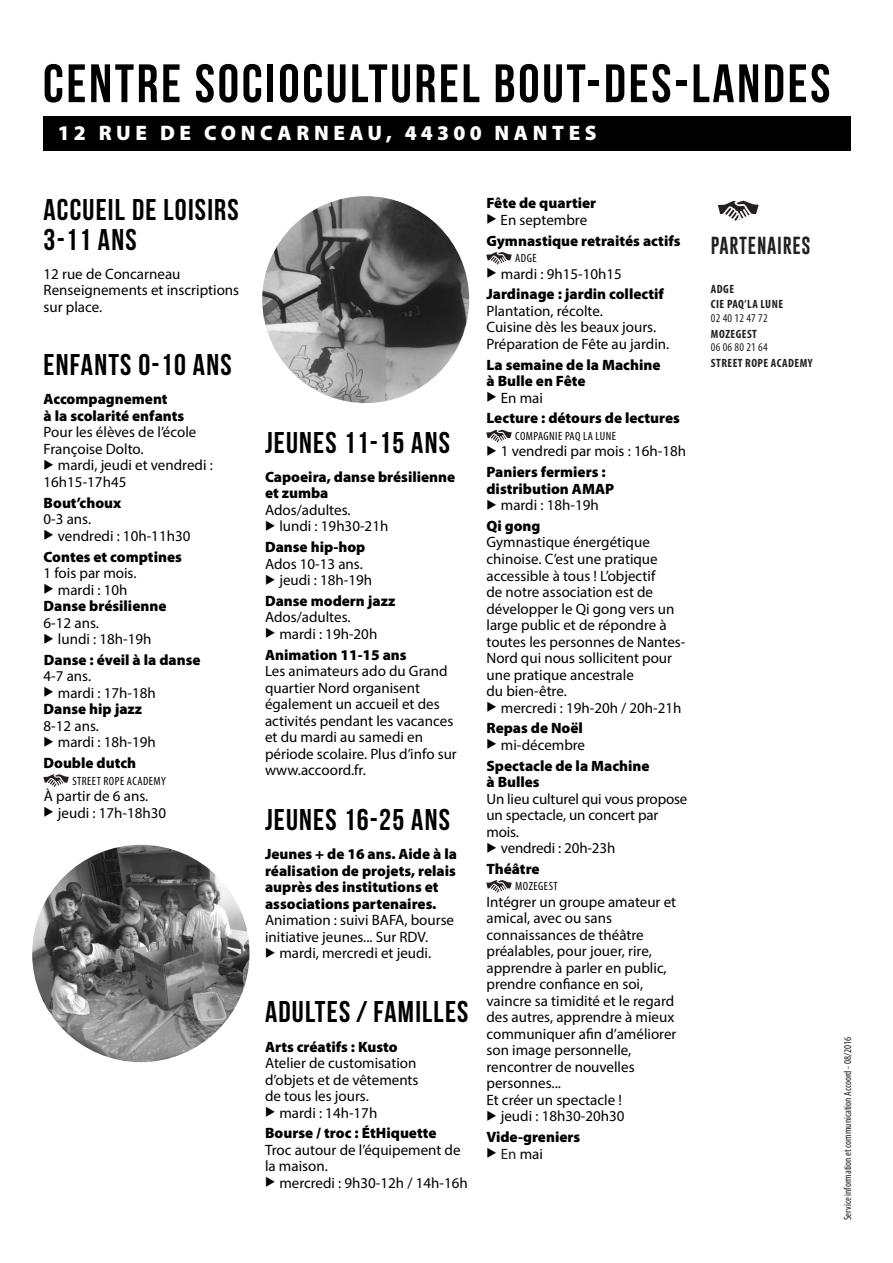
<style>
.page{position:relative;width:893px;height:1263px;background:#fff}
.page>*{position:absolute;margin:0;border:0;box-sizing:border-box;transform-origin:0 0}
.t1{font:54px "Bebas Neue";letter-spacing:.05em;color:#000001}
.t2{font:30px/30px "Bebas Neue";letter-spacing:.04em;color:#000001}
._2-BandeInfosBlanc_B{font:900 21px "Myriad Pro";letter-spacing:.22em;color:#fff}
.t3{font:18px "Gobold";letter-spacing:.04em;color:#231f20}
.Colonne_texte{font:15px/16.5px "Myriad Pro";color:#000001}
.Colonne_texte-2{font:900 15px/16.5px "Myriad Pro";color:#000001}
.Colonne_texte-3{font:condensed 12px "Myriad Pro";letter-spacing:.04em;color:#000001}
.t4{font:700 condensed 12px/13.5px "Myriad Pro";letter-spacing:.04em;color:#231f20}
.t5{font:condensed 12px/13.5px "Myriad Pro";letter-spacing:.02em;color:#231f20}
.t6{font:condensed 10.5px "Myriad Pro";color:#231f20}
.s1{font-weight:900}
.s2{font-weight:400}
.s3{color:#231f20}
.s4{font-weight:700}
</style>
<div class="page">
<svg style="left:44px;top:774px;width:25px;height:13px"></svg>
<svg style="left:486px;top:252px;width:26px;height:13px"></svg>
<svg style="left:486px;top:429px;width:26px;height:14px"></svg>
<svg style="left:486px;top:880px;width:26px;height:13px"></svg>
<svg style="left:717px;top:200px;width:42px;height:21px"></svg>
<div style="left:44px;top:116px;width:807px;height:35px;background:#000"></div>
<img style="left:262px;top:196px;width:207px;height:207px;border-radius:103px">
<img style="left:32px;top:845px;width:217px;height:217px;border-radius:109px">
<p class="t1" style="left:43px;top:54px;width:789px">CENTRE SOCIOCULTUREL BOUT-DES-LANDES</p>
<p class="_2-BandeInfosBlanc_B" style="left:58px;top:119px;width:540px">12 RUE DE CONCARNEAU, 44300 NANTES</p>
<p class="t2" style="left:44px;top:194px;width:197px">ACCUEIL DE LOISIRS<br>3-11 ANS</p>
<p class="Colonne_texte" style="left:44px;top:265px;width:197px">12 rue de Concarneau<br>Renseignements et inscriptions sur place.</p>
<p class="t2" style="left:44px;top:349px;width:189px">ENFANTS 0-10 ANS</p>
<p class="Colonne_texte" style="left:44px;top:391px;width:154px"><span class="s1">Accompagnement<br>à la scolarité enfants<br></span>Pour les élèves de l’école<br>Françoise Dolto.</p>
<p class="Colonne_texte" style="left:44px;top:457px;width:171px">◆ mardi, jeudi et vendredi :<br>16h15-17h45</p>
<p class="Colonne_texte-2" style="left:44px;top:494px;width:79px">Bout’choux<br><span class="s2">0-3 ans.</span></p>
<p class="Colonne_texte" style="left:44px;top:527px;width:148px">◆ vendredi : 10h-11h30</p>
<p class="Colonne_texte-2" style="left:44px;top:548px;width:140px">Contes et comptines<br><span class="s2">1 fois par mois.</span></p>
<p class="Colonne_texte" style="left:44px;top:581px;width:124px">◆ mardi : 10h<br><span class="s1">Danse brésilienne<br></span>6-12 ans.</p>
<p class="Colonne_texte" style="left:44px;top:630px;width:109px">◆ lundi : 18h-19h</p>
<p class="Colonne_texte-2" style="left:44px;top:651px;width:158px">Danse : éveil à la danse<br><span class="s2">4-7 ans.</span></p>
<p class="Colonne_texte" style="left:44px;top:684px;width:114px">◆ mardi : 17h-18h<br><span class="s1">Danse hip jazz<br></span>8-12 ans.</p>
<p class="Colonne_texte" style="left:44px;top:734px;width:114px">◆ mardi : 18h-19h</p>
<p class="Colonne_texte-2" style="left:44px;top:754px;width:94px">Double dutch</p>
<p class="Colonne_texte-3" style="left:72px;top:773px;width:95px">STREET ROPE ACADEMY</p>
<p class="Colonne_texte" style="left:44px;top:787px;width:106px">À partir de 6 ans.</p>
<p class="Colonne_texte" style="left:44px;top:804px;width:124px">◆ jeudi : 17h-18h30</p>
<p class="t2" style="left:265px;top:427px;width:186px">JEUNES 11-15 ANS</p>
<p class="Colonne_texte-2" style="left:265px;top:468px;width:192px">Capoeira, danse brésilienne et zumba<br><span class="s2">Ados/adultes.</span></p>
<p class="Colonne_texte" style="left:265px;top:518px;width:125px">◆ lundi : 19h30-21h</p>
<p class="Colonne_texte" style="left:265px;top:539px;width:102px"><span class="s1">Danse hip-hop<br></span>Ados 10-13 ans.</p>
<p class="Colonne_texte" style="left:265px;top:572px;width:109px">◆ jeudi : 18h-19h</p>
<p class="Colonne_texte-2" style="left:265px;top:592px;width:132px">Danse modern jazz<br><span class="s2">Ados/adultes.</span></p>
<p class="Colonne_texte" style="left:265px;top:625px;width:114px">◆ mardi : 19h-20h</p>
<p class="Colonne_texte" style="left:265px;top:646px;width:193px"><span class="s1">Animation 11-15 ans<br></span>Les animateurs ado du Grand quartier Nord organisent également un accueil et des activités pendant les vacances et du mardi au samedi en période scolaire. Plus d’info sur www.accoord.fr.</p>
<p class="t2" style="left:265px;top:804px;width:186px">JEUNES 16-25 ANS</p>
<p class="Colonne_texte-2" style="left:265px;top:845px;width:193px">Jeunes + de 16 ans. Aide à la réalisation de projets, relais auprès des institutions et associations partenaires.<br><span class="s2">Animation : suivi BAFA, bourse initiative jeunes... Sur RDV.</span></p>
<p class="Colonne_texte" style="left:265px;top:945px;width:168px">◆ mardi, mercredi et jeudi.</p>
<p class="t2" style="left:265px;top:997px;width:205px">ADULTES / FAMILLES</p>
<p class="Colonne_texte" style="left:265px;top:1038px;width:155px"><span class="s1">Arts créatifs : Kusto<br></span>Atelier de customisation d’objets et de vêtements de tous les jours.</p>
<p class="Colonne_texte" style="left:265px;top:1104px;width:114px">◆ mardi : 14h-17h</p>
<p class="Colonne_texte" style="left:265px;top:1125px;width:197px"><span class="s1">Bourse / troc : ÉtHiquette<br></span>Troc autour de l’équipement de la maison.</p>
<p class="Colonne_texte" style="left:265px;top:1174px;width:204px">◆ mercredi : 9h30-12h / 14h-16h</p>
<p class="Colonne_texte-2" style="left:486px;top:195px;width:111px">Fête de quartier</p>
<p class="Colonne_texte" style="left:486px;top:211px;width:102px">◆ En septembre</p>
<p class="Colonne_texte-2" style="left:486px;top:232px;width:196px">Gymnastique retraités actifs</p>
<p class="Colonne_texte-3" style="left:515px;top:251px;width:23px">ADGE</p>
<p class="Colonne_texte" style="left:486px;top:265px;width:137px">◆ mardi : 9h15-10h15</p>
<p class="Colonne_texte" style="left:486px;top:286px;width:184px"><span class="s1">Jardinage : jardin collectif<br></span>Plantation, récolte.<br>Cuisine dès les beaux jours.<br>Préparation de Fête au jardin.</p>
<p class="Colonne_texte-2" style="left:486px;top:356px;width:175px">La semaine de la Machine à Bulle en Fête</p>
<p class="Colonne_texte" style="left:486px;top:389px;width:58px">◆ En mai</p>
<p class="Colonne_texte-2" style="left:486px;top:410px;width:195px">Lecture : détours de lectures</p>
<p class="Colonne_texte-3" style="left:515px;top:429px;width:102px">COMPAGNIE PAQ LA LUNE</p>
<p class="Colonne_texte" style="left:486px;top:443px;width:201px">◆ 1 vendredi par mois : 16h-18h</p>
<p class="Colonne_texte-2" style="left:486px;top:463px;width:129px">Paniers fermiers : distribution AMAP</p>
<p class="Colonne_texte" style="left:486px;top:497px;width:114px">◆ mardi : 18h-19h</p>
<p class="Colonne_texte" style="left:486px;top:517px;width:200px"><span class="s1">Qi gong<br></span>Gymnastique énergétique chinoise. C’est une pratique accessible à tous ! L’objectif<br>de notre association est de développer le Qi gong vers un large public et de répondre à toutes les personnes de Nantes-<br>Nord qui nous sollicitent pour une pratique ancestrale<br>du bien-être.</p>
<p class="Colonne_texte" style="left:486px;top:699px;width:197px">◆ mercredi : 19h-20h / 20h-21h</p>
<p class="Colonne_texte-2" style="left:486px;top:719px;width:98px">Repas de Noël</p>
<p class="Colonne_texte" style="left:486px;top:736px;width:100px">◆ mi-décembre</p>
<p class="Colonne_texte" style="left:486px;top:757px;width:202px"><span class="s1">Spectacle de la Machine<br>à Bulles<br></span>Un lieu culturel qui vous propose un spectacle, un concert par mois.</p>
<p class="Colonne_texte" style="left:486px;top:839px;width:130px">◆ vendredi : 20h-23h</p>
<p class="Colonne_texte-2" style="left:486px;top:860px;width:55px">Théâtre</p>
<p class="Colonne_texte-3" style="left:515px;top:879px;width:44px">MOZEGEST</p>
<p class="Colonne_texte" style="left:486px;top:893px;width:191px">Intégrer un groupe amateur et amical, avec ou sans connaissances de théâtre préalables, pour jouer, rire, apprendre à parler en public, prendre confiance en soi, vaincre sa timidité et le regard des autres, apprendre à mieux communiquer afin d’améliorer son image personnelle, rencontrer de nouvelles personnes...<br>Et créer un spectacle !</p>
<p class="Colonne_texte" style="left:486px;top:1108px;width:140px">◆ jeudi : 18h30-20h30</p>
<p class="Colonne_texte-2" style="left:486px;top:1128px;width:95px">Vide-greniers</p>
<p class="Colonne_texte" style="left:486px;top:1145px;width:58px">◆ <span class="s3">En</span> mai</p>
<p class="t3" style="left:711px;top:234px;width:101px">PARTENAIRES</p>
<p class="t4" style="left:711px;top:282px;width:25px">ADGE</p>
<p class="t4" style="left:711px;top:297px;width:74px">CIE PAQ’LA LUNE<br><span class="s2">02 40 12 47 72</span></p>
<p class="t5" style="left:711px;top:327px;width:58px"><span class="s4">MOZEGEST<br></span>06 06 80 21 64</p>
<p class="t4" style="left:711px;top:356px;width:103px">STREET ROPE ACADEMY</p>
<p class="t6" style="left:841px;top:1220px;width:185px;rotate:-90deg">Service information et communication Accoord - 08/2016</p>
</div>
